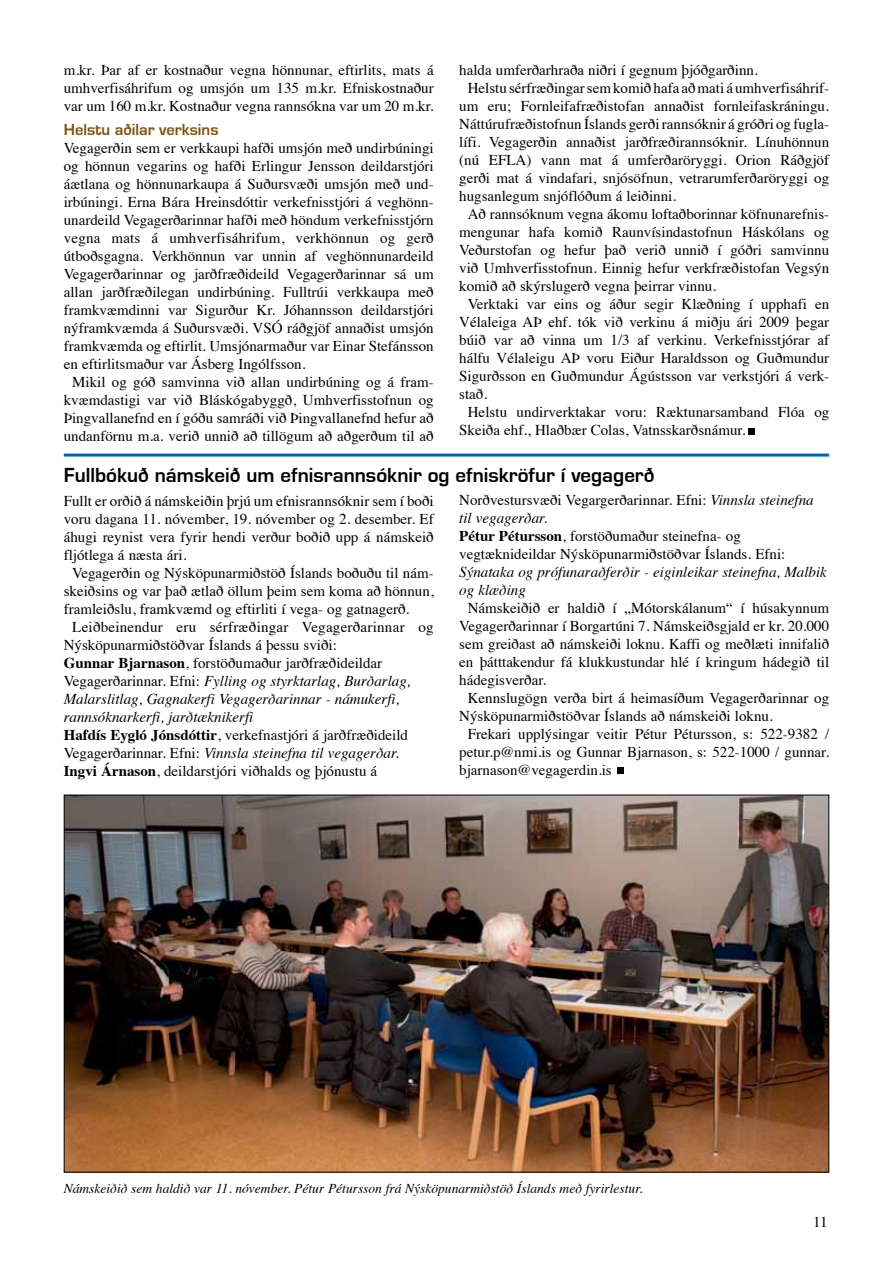
<style>
.page{position:relative;width:893px;height:1263px;background:#fff}
.page>*{position:absolute;margin:0;border:0;box-sizing:border-box;transform-origin:0 0}
.t1{font:700 21px "Eurostile";color:#000}
.t2{font:700 16.5px "Eurostile";color:#84510c}
.t3{font:15px/18px "Times";color:#000;text-align:justify}
.t4{font:italic 15px/18px "Times";color:#000}
.t5{font:italic 13.5px "Times";color:#000}
.s1{font-weight:700}
.s2{font-style:normal}
.s3{font-style:italic}
</style>
<div class="page">
<img style="left:66px;top:797px;width:761px;height:373px">
<hr style="left:64px;top:454px;width:765px;height:3px;background:#0065b2">
<svg style="left:749px;top:429px;width:6px;height:6px"></svg>
<svg style="left:617px;top:768px;width:6px;height:6px"></svg>
<p class="t3" style="left:64px;top:60px;width:371px">m.kr. Þar af er kostnaður vegna hönnunar, eftirlits, mats á umhverfisáhrifum og umsjón um 135 m.kr. Efniskostnaður var um 160 m.kr. Kostnaður vegna rannsókna var um 20 m.kr.</p>
<p class="t2" style="left:64px;top:121px;width:156px">Helstu aðilar verksins</p>
<p class="t3" style="left:64px;top:138px;width:371px">Vegagerðin sem er verkkaupi hafði umsjón með undirbúningi</p>
<p class="t3" style="left:64px;top:156px;width:371px">og hönnun vegarins og hafði Erlingur Jensson deildarstjóri</p>
<p class="t3" style="left:64px;top:174px;width:370px">áætlana og hönnunarkaupa á Suðursvæði umsjón með und-</p>
<p class="t3" style="left:64px;top:192px;width:370px">irbúningi. Erna Bára Hreinsdóttir verkefnisstjóri á veghönn-</p>
<p class="t3" style="left:64px;top:210px;width:371px">unardeild Vegagerðarinnar hafði með höndum verkefnisstjórn</p>
<p class="t3" style="left:64px;top:228px;width:371px">vegna mats á umhverfisáhrifum, verkhönnun og gerð</p>
<p class="t3" style="left:64px;top:246px;width:371px">útboðsgagna. Verkhönnun var unnin af veghönnunardeild</p>
<p class="t3" style="left:64px;top:264px;width:371px">Vegagerðarinnar og jarðfræðideild Vegagerðarinnar sá um</p>
<p class="t3" style="left:64px;top:282px;width:371px">allan jarðfræðilegan undirbúning. Fulltrúi verkkaupa með</p>
<p class="t3" style="left:64px;top:300px;width:371px">framkvæmdinni var Sigurður Kr. Jóhannsson deildarstjóri</p>
<p class="t3" style="left:64px;top:318px;width:371px">nýframkvæmda á Suðursvæði. VSÓ ráðgjöf annaðist umsjón</p>
<p class="t3" style="left:64px;top:336px;width:371px">framkvæmda og eftirlit. Umsjónarmaður var Einar Stefánsson</p>
<p class="t3" style="left:64px;top:354px;width:243px">en eftirlitsmaður var Ásberg Ingólfsson.</p>
<p class="t3" style="left:72px;top:372px;width:362px">Mikil og góð samvinna við allan undirbúning og á fram-</p>
<p class="t3" style="left:64px;top:390px;width:371px">kvæmdastigi var við Bláskógabyggð, Umhverfisstofnun og</p>
<p class="t3" style="left:64px;top:408px;width:371px">Þingvallanefnd en í góðu samráði við Þingvallanefnd hefur að</p>
<p class="t3" style="left:64px;top:426px;width:371px">undanförnu m.a. verið unnið að tillögum að aðgerðum til að</p>
<p class="t3" style="left:459px;top:60px;width:300px">halda umferðarhraða niðri í gegnum þjóðgarðinn.</p>
<p class="t3" style="left:468px;top:78px;width:362px">Helstu sérfræðingar sem komið hafa að mati á umhverfisáhrif-</p>
<p class="t3" style="left:459px;top:96px;width:371px">um eru; Fornleifafræðistofan annaðist fornleifaskráningu.</p>
<p class="t3" style="left:459px;top:114px;width:370px">Náttúrufræðistofnun Íslands gerði rannsóknir á gróðri og fugla-</p>
<p class="t3" style="left:459px;top:132px;width:371px">lífi. Vegagerðin annaðist jarðfræðirannsóknir. Línuhönnun</p>
<p class="t3" style="left:459px;top:150px;width:371px">(nú EFLA) vann mat á umferðaröryggi. Orion Ráðgjöf</p>
<p class="t3" style="left:459px;top:168px;width:371px">gerði mat á vindafari, snjósöfnun, vetrarumferðaröryggi og</p>
<p class="t3" style="left:459px;top:186px;width:218px">hugsanlegum snjóflóðum á leiðinni.</p>
<p class="t3" style="left:468px;top:204px;width:362px">Að rannsóknum vegna ákomu loftaðborinnar köfnunarefnis-</p>
<p class="t3" style="left:459px;top:222px;width:371px">mengunar hafa komið Raunvísindastofnun Háskólans og</p>
<p class="t3" style="left:459px;top:240px;width:371px">Veðurstofan og hefur það verið unnið í góðri samvinnu</p>
<p class="t3" style="left:459px;top:258px;width:371px">við Umhverfisstofnun. Einnig hefur verkfræðistofan Vegsýn</p>
<p class="t3" style="left:459px;top:276px;width:258px">komið að skýrslugerð vegna þeirrar vinnu.</p>
<p class="t3" style="left:468px;top:294px;width:363px">Verktaki var eins og áður segir Klæðning í upphafi en</p>
<p class="t3" style="left:459px;top:312px;width:371px">Vélaleiga AÞ ehf. tók við verkinu á miðju ári 2009 þegar</p>
<p class="t3" style="left:459px;top:330px;width:371px">búið var að vinna um 1/3 af verkinu. Verkefnisstjórar af</p>
<p class="t3" style="left:459px;top:348px;width:371px">hálfu Vélaleigu AÞ voru Eiður Haraldsson og Guðmundur</p>
<p class="t3" style="left:459px;top:366px;width:370px">Sigurðsson en Guðmundur Ágústsson var verkstjóri á verk-</p>
<p class="t3" style="left:459px;top:384px;width:29px">stað.</p>
<p class="t3" style="left:468px;top:402px;width:363px">Helstu undirverktakar voru: Ræktunarsamband Flóa og</p>
<p class="t3" style="left:459px;top:420px;width:288px">Skeiða ehf., Hlaðbær Colas, Vatnsskarðsnámur.</p>
<h1 class="t1" style="left:64px;top:463px;width:592px">Fullbókuð námskeið um efnisrannsóknir og efniskröfur í vegagerð</h1>
<p class="t3" style="left:64px;top:491px;width:371px">Fullt er orðið á námskeiðin þrjú um efnisrannsóknir sem í boði</p>
<p class="t3" style="left:64px;top:509px;width:371px">voru dagana 11. nóvember, 19. nóvember og 2. desember. Ef</p>
<p class="t3" style="left:64px;top:527px;width:371px">áhugi reynist vera fyrir hendi verður boðið upp á námskeið</p>
<p class="t3" style="left:64px;top:545px;width:124px">fljótlega á næsta ári.</p>
<p class="t3" style="left:72px;top:563px;width:362px">Vegagerðin og Nýsköpunarmiðstöð Íslands boðuðu til nám-</p>
<p class="t3" style="left:64px;top:581px;width:371px">skeiðsins og var það ætlað öllum þeim sem koma að hönnun,</p>
<p class="t3" style="left:64px;top:599px;width:347px">framleiðslu, framkvæmd og eftirliti í vega- og gatnagerð.</p>
<p class="t3" style="left:72px;top:617px;width:363px">Leiðbeinendur eru sérfræðingar Vegagerðarinnar og</p>
<p class="t3" style="left:64px;top:635px;width:275px">Nýsköpunarmiðstöðvar Íslands á þessu sviði:</p>
<p class="t3" style="left:64px;top:653px;width:320px"><span class="s1">Gunnar Bjarnason</span>, forstöðumaður jarðfræðideildar</p>
<p class="t4" style="left:64px;top:671px;width:348px"><span class="s2">Vegagerðarinnar. Efni:</span> Fylling og styrktarlag, Burðarlag,</p>
<p class="t4" style="left:64px;top:689px;width:337px">Malarslitlag, Gagnakerfi Vegagerðarinnar - námukerfi,</p>
<p class="t4" style="left:64px;top:707px;width:191px">rannsóknarkerfi, jarðtæknikerfi</p>
<p class="t3" style="left:64px;top:725px;width:346px"><span class="s1">Hafdís Eygló Jónsdóttir</span>, verkefnastjóri á jarðfræðideild</p>
<p class="t4" style="left:64px;top:743px;width:337px"><span class="s2">Vegagerðarinnar. Efni:</span> Vinnsla steinefna til vegagerðar.</p>
<p class="t3" style="left:64px;top:761px;width:315px"><span class="s1">Ingvi Árnason</span>, deildarstjóri viðhalds og þjónustu á</p>
<p class="t3" style="left:459px;top:490px;width:356px;text-align:left">Norðvestursvæði Vegargerðarinnar. Efni: <span class="s3">Vinnsla steinefna til vegagerðar.<br></span><span class="s1">Pétur Pétursson</span>, forstöðumaður steinefna- og vegtæknideildar Nýsköpunarmiðstöðvar Íslands. Efni:</p>
<p class="t4" style="left:459px;top:562px;width:369px">Sýnataka og prófunaraðferðir - eiginleikar steinefna, Malbik og klæðing</p>
<p class="t3" style="left:468px;top:598px;width:363px">Námskeiðið er haldið í „Mótorskálanum“ í húsakynnum</p>
<p class="t3" style="left:459px;top:616px;width:371px">Vegagerðarinnar í Borgartúni 7. Námskeiðsgjald er kr. 20.000</p>
<p class="t3" style="left:459px;top:634px;width:371px">sem greiðast að námskeiði loknu. Kaffi og meðlæti innifalið</p>
<p class="t3" style="left:459px;top:652px;width:371px">en þátttakendur fá klukkustundar hlé í kringum hádegið til</p>
<p class="t3" style="left:459px;top:670px;width:89px">hádegisverðar.</p>
<p class="t3" style="left:468px;top:688px;width:363px">Kennslugögn verða birt á heimasíðum Vegagerðarinnar og</p>
<p class="t3" style="left:459px;top:706px;width:315px">Nýsköpunarmiðstöðvar Íslands að námskeiði loknu.</p>
<p class="t3" style="left:468px;top:724px;width:363px">Frekari upplýsingar veitir Pétur Pétursson, s: 522-9382 /</p>
<p class="t3" style="left:459px;top:742px;width:371px">petur.p@nmi.is og Gunnar Bjarnason, s: 522-1000 / gunnar.</p>
<p class="t3" style="left:459px;top:760px;width:154px">bjarnason@vegagerdin.is</p>
<p class="t5" style="left:64px;top:1176px;width:580px">Námskeiðið sem haldið var 11. nóvember. Pétur Pétursson frá Nýsköpunarmiðstöð Íslands með fyrirlestur.</p>
<p class="t3" style="left:813px;top:1211px;width:16px">11</p>
</div>
